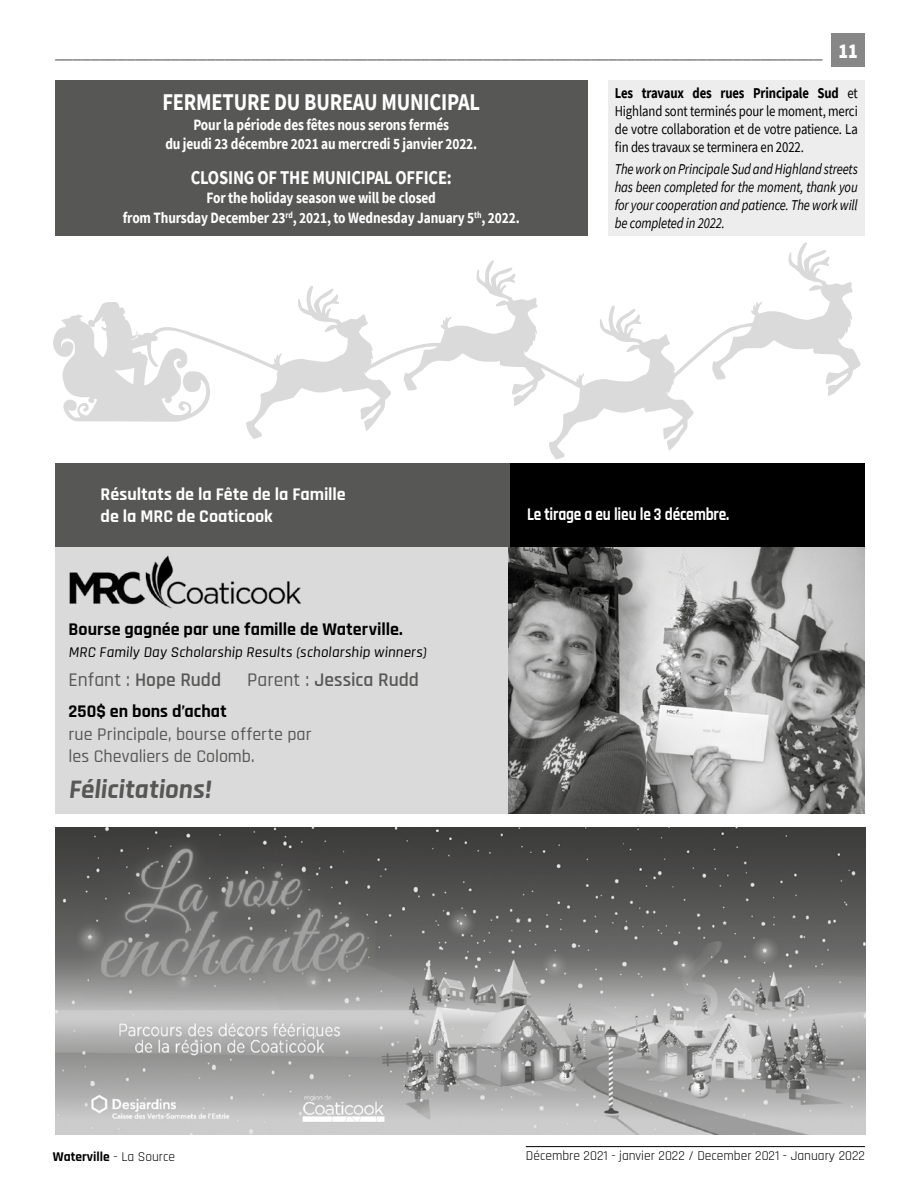
<style>
.page{position:relative;width:918px;height:1188px;background:#fff}
.page>*{position:absolute;margin:0;border:0;box-sizing:border-box;transform-origin:0 0}
.t1{font:270px "Xmastfb Christmas";color:#dadada}
.t2{font:700 27px "Rajdhani";color:#575756}
.t3{font:300 24px "Rajdhani";color:#000}
.t4{font:700 24px "Source Sans Pro";letter-spacing:-.01em;color:#fff;scale:.85 1}
.t5{font:600 19.5px "Rajdhani";color:#575756}
.t6{font:700 19.5px "Source Sans Pro";letter-spacing:-.01em;color:#fff;scale:.85 1}
.t7{font:700 18px "Rajdhani";color:#000}
.t8{font:500 18px/22.5px "Rajdhani";color:#575756}
.t9{font:700 18px/22.5px "Rajdhani";letter-spacing:-.005em;color:#fff}
.t10{font:700 18px "Rajdhani";letter-spacing:-.005em;color:#fff;scale:.85 1}
.t11{font:700 15.75px/19.5px "Source Sans Pro";letter-spacing:-.01em;color:#fff;text-align:center;scale:.85 1}
.t12{font:15px/18px "Source Sans Pro";letter-spacing:-.01em;color:#000;text-align:justify;scale:.85 1}
.t13{font:italic 15px/18px "Source Sans Pro";letter-spacing:-.01em;color:#000;text-align:justify;scale:.85 1}
.t14{font:500 15px "Rajdhani";color:#000}
.t15{font:13.5px "Rajdhani";color:#000}
.t16{font:700 13.5px "Rajdhani";color:#000}
.s1{font-family:"Source Sans Pro";font-weight:900;font-size:21px;color:#fff}
.s2{font-weight:700}
.s3{font-weight:500}
.s4{font-weight:400}
</style>
<div class="page">
<hr style="left:526px;top:1146px;width:339px;height:1px;background:#000">
<div style="left:831px;top:33px;width:34px;height:34px;background:#878787"></div>
<div style="left:55px;top:547px;width:455px;height:267px;background:#dadada"></div>
<img style="left:508px;top:547px;width:356px;height:267px">
<div style="left:55px;top:464px;width:790px;height:83px;background:#575756"></div>
<div style="left:510px;top:464px;width:355px;height:83px;background:#000"></div>
<img style="left:55px;top:827px;width:810px;height:308px">
<img style="left:69px;top:555px;width:233px;height:54px">
<div style="left:55px;top:80px;width:533px;height:155px;background:#575756"></div>
<div style="left:608px;top:80px;width:257px;height:155px;background:#ededed"></div>
<h3 class="t3" style="left:55px;top:37px;width:804px">______________________________________________________________________________________ <span class="s1">11</span></h3>
<p class="t12" style="left:615px;top:84px;width:287px"><span class="s2">Les travaux des rues Principale Sud</span> et Highland sont terminés pour le moment, merci de votre collaboration et de votre patience. La fin des travaux se terminera en 2022.</p>
<p class="t13" style="left:615px;top:160px;width:287px">The work on Principale Sud and Highland streets has been completed for the moment, thank you for your cooperation and patience. The work will</p>
<h1 class="t1" style="left:53px;top:233px;width:825px">R</h1>
<h3 class="t4" style="left:162px;top:86px;width:375px">FERMETURE DU BUREAU MUNICIPAL</h3>
<p class="t11" style="left:165px;top:115px;width:368px">Pour la période des fêtes nous serons fermés<br>du jeudi 23 décembre 2021 au mercredi 5 janvier 2022.</p>
<p class="t6" style="left:191px;top:164px;width:309px">CLOSING OF THE MUNICIPAL OFFICE:</p>
<p class="t11" style="left:123px;top:188px;width:468px">For the holiday season we will be closed<br>from Thursday December 23<sup>rd</sup>, 2021, to Wednesday January 5<sup>th</sup>, 2022.</p>
<p class="t13" style="left:615px;top:214px;width:131px">be completed in 2022.</p>
<p class="t9" style="left:101px;top:483px;width:247px">Résultats de la Fête de la Famille de la MRC de Coaticook</p>
<p class="t7" style="left:69px;top:618px;width:336px">Bourse gagnée par une famille de Waterville.</p>
<p class="t14" style="left:69px;top:644px;width:361px">MRC Family Day Scholarship Results (scholarship winners)</p>
<p class="t5" style="left:69px;top:669px;width:154px"><span class="s3">Enfant :</span> Hope Rudd</p>
<p class="t5" style="left:247px;top:669px;width:173px"><span class="s3">Parent :</span> Jessica Rudd</p>
<p class="t7" style="left:69px;top:701px;width:160px">250$ en bons d’achat</p>
<p class="t8" style="left:69px;top:724px;width:244px">rue Principale, bourse offerte par les Chevaliers de Colomb.</p>
<h2 class="t2" style="left:69px;top:773px;width:147px">Félicitations!</h2>
<p class="t10" style="left:527px;top:504px;width:240px">Le tirage a eu lieu le 3 décembre.</p>
<p class="t16" style="left:53px;top:1148px;width:124px">Waterville <span class="s4">- La Source</span></p>
<p class="t15" style="left:526px;top:1148px;width:341px">Décembre 2021 - janvier 2022 / December 2021 - January 2022</p>
</div>
